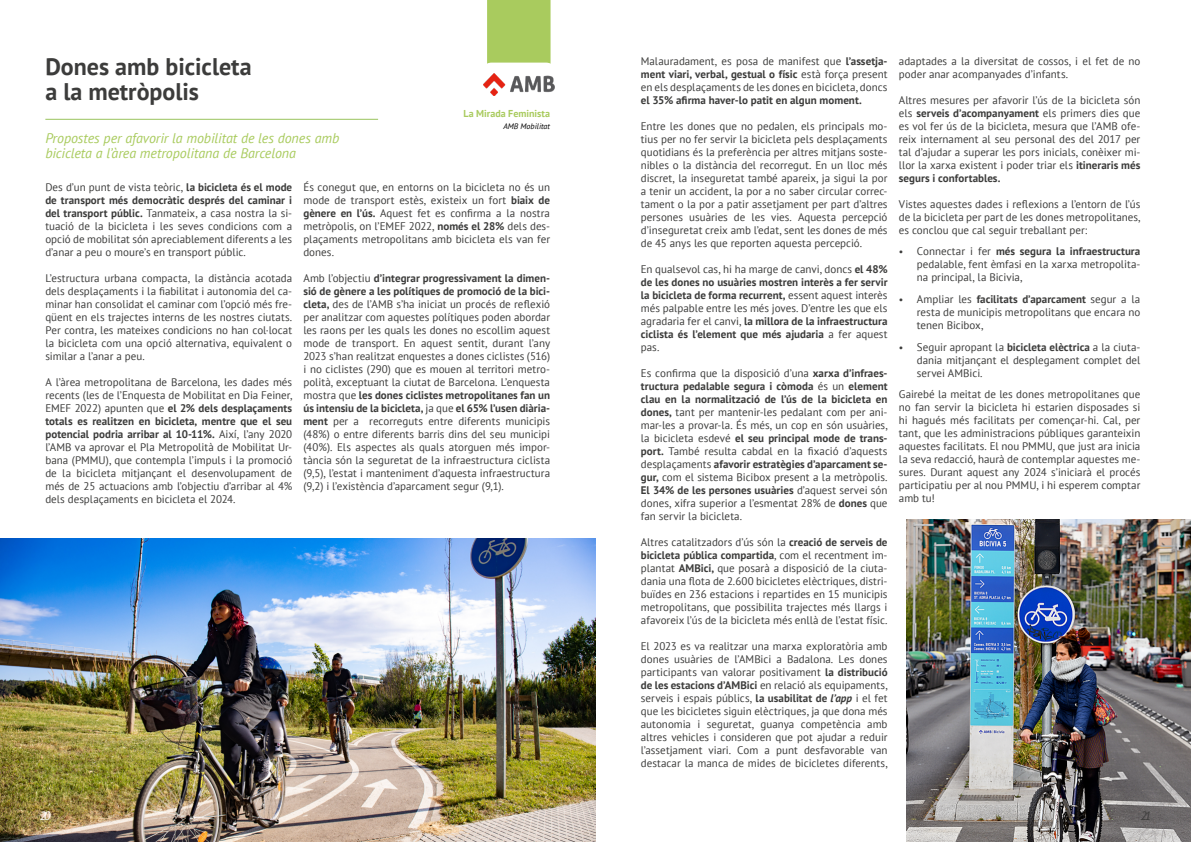
<style>
.page{position:relative;width:1191px;height:842px;background:#fff}
.page>*{position:absolute;margin:0;border:0;box-sizing:border-box;transform-origin:0 0}
.t1{font:700 24px/25px "PT Sans";color:#3c3c3b}
.t2{font:italic 14px/15px "PT Sans";letter-spacing:-.005em;color:#a9cb5e}
.t3{font:italic 12px "PT Sans";color:#fff}
.t4{font:italic 12px "PT Sans";color:#3c3c3b}
.t5{font:11px/13px "PT Sans";color:#3c3c3b;text-align:justify}
.t6{font:700 11px/13px "PT Sans";color:#3c3c3b;text-align:justify}
.t7{font:700 10px "PT Sans";color:#a9cb5e}
.t8{font:italic 8px "PT Sans";color:#000}
.s1{font-weight:700}
.s2{font-weight:400}
.s3{font-weight:700;font-style:italic}
.s4{font-size:10px}
</style>
<div class="page">
<hr style="left:45px;top:119px;width:333px;height:1px;background:#99c45d">
<div style="left:487px;top:0;width:63px;height:64px;background:#a9cb5e"></div>
<div style="left:480px;top:63px;width:77px;height:44px;background:#fff;border-radius:11px"></div>
<img style="left:483px;top:73px;width:72px;height:22px">
<img style="left:0;top:539px;width:595px;height:303px">
<img style="left:906px;top:519px;width:285px;height:323px">
<h1 class="t1" style="left:45px;top:53px;width:208px">Dones amb bicicleta a la metròpolis</h1>
<p class="t2" style="left:45px;top:130px;width:295px">Propostes per afavorir la mobilitat de les dones amb bicicleta a l’àrea metropolitana de Barcelona</p>
<p class="t7" style="left:463px;top:107px;width:88px">La Mirada Feminista</p>
<p class="t8" style="left:503px;top:121px;width:48px">AMB Mobilitat</p>
<p class="t5" style="left:45px;top:180px;width:248px">Des d’un punt de vista teòric, <span class="s1">la bicicleta és el mode de transport més democràtic després del caminar i del transport públic.</span> Tanmateix, a casa nostra la si&shy;tuació de la bicicleta i les seves condicions com a opció de mobilitat són apreciablement diferents a les d’anar a peu o moure’s en transport públic.</p>
<p class="t5" style="left:45px;top:271px;width:248px">L’estructura urbana compacta, la distància acotada dels desplaçaments i la fiabilitat i autonomia del ca&shy;minar han consolidat el caminar com l’opció més fre&shy;qüent en els trajectes interns de les nostres ciutats.<br>Per contra, les mateixes condicions no han col·locat la bicicleta com una opció alternativa, equivalent o similar a l’anar a peu.</p>
<p class="t5" style="left:45px;top:375px;width:248px">A l’àrea metropolitana de Barcelona, les dades més recents (les de l’Enquesta de Mobilitat en Dia Feiner, EMEF 2022) apunten que <span class="s1">el 2% dels desplaçaments totals es realitzen en bicicleta, mentre que el seu potencial podria arribar al 10-11%.</span> Així, l’any 2020 l’AMB va aprovar el Pla Metropolità de Mobilitat Ur&shy;bana (PMMU), que contempla l’impuls i la promoció de la bicicleta mitjançant el desenvolupament de més de 25 actuacions amb l’objectiu d’arribar al 4% dels desplaçaments en bicicleta el 2024.</p>
<p class="t5" style="left:303px;top:181px;width:248px">És conegut que, en entorns on la bicicleta no és un mode de transport estès, existeix un fort <span class="s1">biaix de gènere en l’ús.</span> Aquest fet es confirma a la nostra metròpolis, on l’EMEF 2022, <span class="s1">només el 28%</span> dels des&shy;plaçaments metropolitans amb bicicleta els van fer dones.</p>
<p class="t5" style="left:303px;top:272px;width:248px">Amb l’objectiu <span class="s1">d’integrar progressivament la dimen&shy;sió de gènere a les polítiques de promoció de la bici&shy;cleta,</span> des de l’AMB s’ha iniciat un procés de reflexió per analitzar com aquestes polítiques poden abordar les raons per les quals les dones no escollim aquest mode de transport. En aquest sentit, durant l’any 2023 s’han realitzat enquestes a dones ciclistes (516) i no ciclistes (290) que es mouen al territori metro&shy;polità, exceptuant la ciutat de Barcelona. L’enquesta mostra que <span class="s1">les dones ciclistes metropolitanes fan un ús intensiu de la bicicleta,</span> ja que <span class="s1">el 65% l’usen diària&shy;ment</span> per a recorreguts entre diferents municipis (48%) o entre diferents barris dins del seu municipi (40%). Els aspectes als quals atorguen més impor&shy;tància són la seguretat de la infraestructura ciclista (9,5), l’estat i manteniment d’aquesta infraestructura (9,2) i l’existència d’aparcament segur (9,1).</p>
<p class="t5" style="left:641px;top:54px;width:248px">Malauradament, es posa de manifest que <span class="s1">l’assetja&shy;ment viari, verbal, gestual o físic</span> està força present en els desplaçaments de les dones en bicicleta, doncs</p>
<p class="t6" style="left:641px;top:93px;width:222px">el 35% afirma haver-lo patit en algun moment.</p>
<p class="t5" style="left:641px;top:119px;width:248px">Entre les dones que no pedalen, els principals mo&shy;tius per no fer servir la bicicleta pels desplaçaments quotidians és la preferència per altres mitjans soste&shy;nibles o la distància del recorregut. En un lloc més discret, la inseguretat també apareix, ja sigui la por a tenir un accident, la por a no saber circular correc&shy;tament o la por a patir assetjament per part d’altres persones usuàries de les vies. Aquesta percepció d’inseguretat creix amb l’edat, sent les dones de més de 45 anys les que reporten aquesta percepció.</p>
<p class="t6" style="left:641px;top:262px;width:248px"><span class="s2">En qualsevol cas, hi ha marge de canvi, doncs</span> el 48% de les dones no usuàries mostren interès a fer servir la bicicleta de forma recurrent, <span class="s2">essent aquest interès més palpable entre les més joves. D’entre les que els agradaria fer el canvi,</span> la millora de la infraestructura ciclista és l’element que més ajudaria <span class="s2">a fer aquest pas.</span></p>
<p class="t5" style="left:641px;top:366px;width:248px">Es confirma que la disposició d’una <span class="s1">xarxa d’infraes&shy;tructura pedalable segura i còmoda</span> és un <span class="s1">element clau en la normalització de l’ús de la bicicleta en dones,</span> tant per mantenir-les pedalant com per ani&shy;mar-les a provar-la. És més, un cop en són usuàries, la bicicleta esdevé <span class="s1">el seu principal mode de trans&shy;port.</span> També resulta cabdal en la fixació d’aquests desplaçaments <span class="s1">afavorir estratègies d’aparcament se&shy;gur,</span> com el sistema Bicibox present a la metròpolis.<br><span class="s1">El 34% de les persones usuàries</span> d’aquest servei són dones, xifra superior a l’esmentat 28% de <span class="s1">dones</span> que fan servir la bicicleta.</p>
<p class="t5" style="left:641px;top:535px;width:248px">Altres catalitzadors d’ús són la <span class="s1">creació de serveis de bicicleta pública compartida</span>, com el recentment im&shy;plantat <span class="s1">AMBici,</span> que posarà a disposició de la ciuta&shy;dania una flota de 2.600 bicicletes elèctriques, distri&shy;buïdes en 236 estacions i repartides en 15 municipis metropolitans, que possibilita trajectes més llargs i afavoreix l’ús de la bicicleta més enllà de l’estat físic.</p>
<p class="t5" style="left:641px;top:640px;width:248px">El 2023 es va realitzar una marxa exploratòria amb dones usuàries de l’AMBici a Badalona. Les dones participants van valorar positivament <span class="s1">la distribució de les estacions d’AMBici</span> en relació als equipaments, serveis i espais públics, <span class="s1">la usabilitat de</span> <span class="s3">l’app</span> i el fet que les bicicletes siguin elèctriques, ja que dona més autonomia i seguretat, guanya competència amb altres vehicles i consideren que pot ajudar a reduir l’assetjament viari. Com a punt desfavorable van destacar la manca de mides de bicicletes diferents,</p>
<p class="t5" style="left:899px;top:55px;width:243px">adaptades a la diversitat de cossos, i el fet de no poder anar acompanyades d’infants.</p>
<p class="t5" style="left:899px;top:94px;width:243px">Altres mesures per afavorir l’ús de la bicicleta són els <span class="s1">serveis d’acompanyament</span> els primers dies que es vol fer ús de la bicicleta, mesura que l’AMB ofe&shy;reix internament al seu personal des del 2017 per tal d’ajudar a superar les pors inicials, conèixer mi&shy;llor la xarxa existent i poder triar els <span class="s1">itineraris més segurs i confortables.</span></p>
<p class="t5" style="left:899px;top:198px;width:243px">Vistes aquestes dades i reflexions a l’entorn de l’ús de la bicicleta per part de les dones metropolitanes, es conclou que cal seguir treballant per:</p>
<p class="t5" style="left:917px;top:245px;width:225px;text-indent:-18px"><span class="s4">•</span> Connectar i fer <span class="s1">més segura la infraestructura </span>pedalable, fent èmfasi en la xarxa metropolita&shy;na principal, la Bicivia,</p>
<p class="t5" style="left:917px;top:292px;width:225px;text-indent:-18px"><span class="s4">•</span> Ampliar les <span class="s1">facilitats d’aparcament</span> segur a la resta de municipis metropolitans que encara no tenen Bicibox,</p>
<p class="t5" style="left:917px;top:340px;width:225px;text-indent:-18px"><span class="s4">•</span> Seguir apropant la <span class="s1">bicicleta elèctrica</span> a la ciuta&shy;dania mitjançant el desplegament complet del servei AMBici.</p>
<p class="t5" style="left:899px;top:387px;width:243px">Gairebé la meitat de les dones metropolitanes que no fan servir la bicicleta hi estarien disposades si hi hagués més facilitats per començar-hi. Cal, per tant, que les administracions públiques garanteixin aquestes facilitats. El nou PMMU, que just ara inicia la seva redacció, haurà de contemplar aquestes me&shy;sures. Durant aquest any 2024 s’iniciarà el procés participatiu per al nou PMMU, i hi esperem comptar amb tu!</p>
<p class="t3" style="left:40px;top:808px;width:12px">20</p>
<p class="t4" style="left:1140px;top:808px;width:12px">21</p>
</div>
